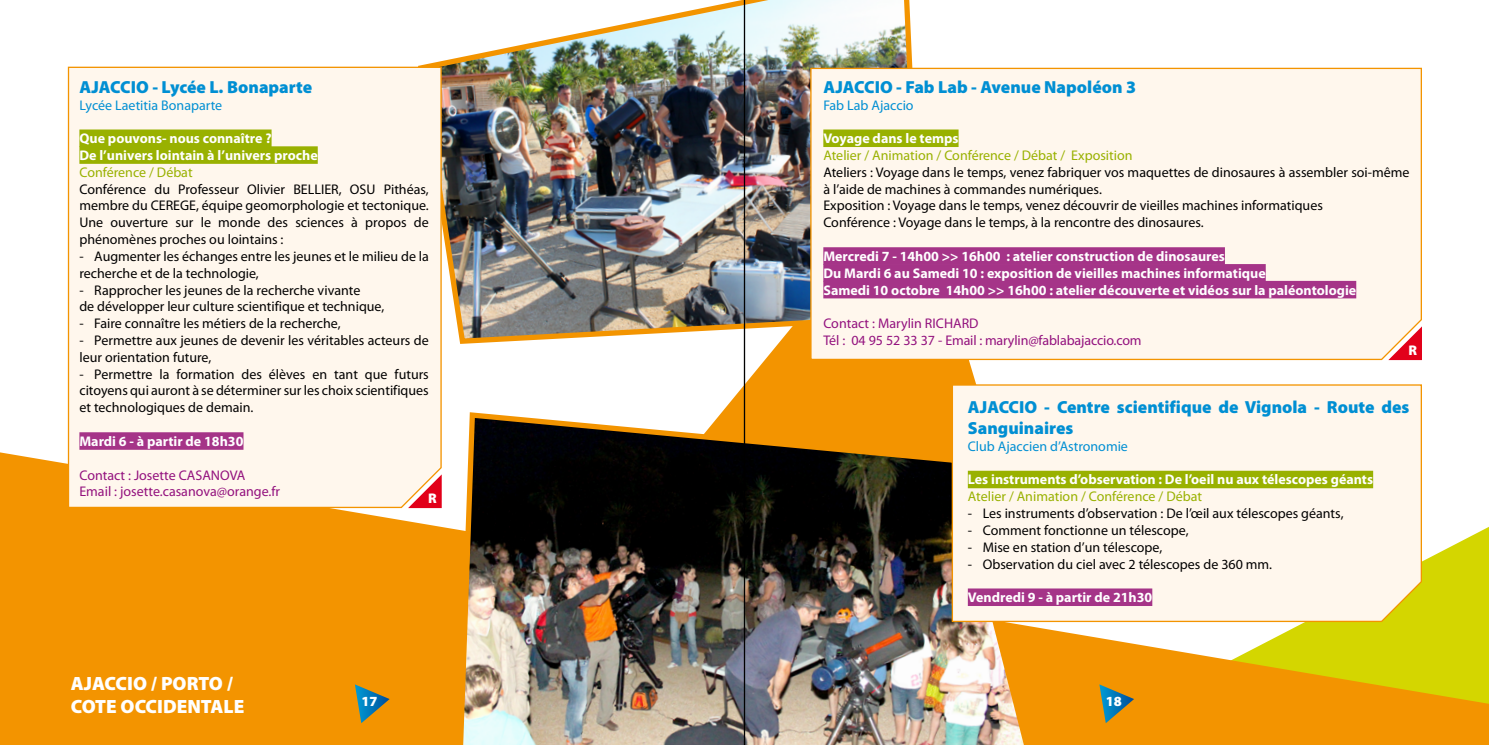
<style>
.page{position:relative;width:1489px;height:745px;background:#fff}
.page>*{position:absolute;margin:0;border:0;box-sizing:border-box;transform-origin:0 0}
.t1{font:900 19.25px/23.1px "Myriad Pro";color:#fff}
.t2{font:900 17.5px/21px "Myriad Pro";color:#008fd3}
.t3{font:14px/16.8px "Myriad Pro";color:#000}
.t4{font:700 14px/16.8px "Myriad Pro";color:#fff}
.t5{font:14px/16.8px "Myriad Pro";color:#93117e}
.t6{font:14px "Myriad Pro";color:#99b100}
.t7{font:14px "Myriad Pro";color:#008fd3}
.t8{font:900 14px "Myriad Pro";color:#fff}
</style>
<div class="page">
<svg style="left:0;top:452px;width:1488px;height:292px;background:#f0a315"></svg>
<svg style="left:724px;top:346px;width:290px;height:63px;fill:#f39400"></svg>
<img style="left:418px;top:0;width:495px;height:346px">
<img style="left:453px;top:409px;width:583px;height:335px">
<div style="left:951px;top:383px;width:471px;height:239px;background:#fff7ed"></div>
<div style="left:967px;top:470px;width:405px;height:18px;background:#99b100"></div>
<div style="left:967px;top:588px;width:185px;height:17px;background:#a53488"></div>
<div style="left:67px;top:66px;width:375px;height:442px;background:#fff7ed"></div>
<div style="left:79px;top:129px;width:192px;height:18px;background:#99b100"></div>
<div style="left:79px;top:146px;width:239px;height:18px;background:#99b100"></div>
<div style="left:79px;top:432px;width:164px;height:17px;background:#a53488"></div>
<div style="left:809px;top:67px;width:613px;height:293px;background:#fff7ed"></div>
<div style="left:823px;top:129px;width:135px;height:18px;background:#99b100"></div>
<div style="left:823px;top:247px;width:401px;height:17px;background:#a53488"></div>
<div style="left:823px;top:264px;width:442px;height:17px;background:#a53488"></div>
<div style="left:823px;top:281px;width:533px;height:17px;background:#a53488"></div>
<svg style="left:1388px;top:326px;width:33px;height:34px"></svg>
<svg style="left:408px;top:474px;width:33px;height:33px"></svg>
<svg style="left:355px;top:684px;width:34px;height:38px"></svg>
<svg style="left:1099px;top:684px;width:35px;height:38px"></svg>
<hr style="left:743px;top:0;width:2px;height:744px;background:#000">
<p class="t2" style="left:79px;top:76px;width:234px">AJACCIO - Lycée L. Bonaparte</p>
<p class="t7" style="left:79px;top:96px;width:144px">Lycée Laetitia Bonaparte</p>
<p class="t4" style="left:79px;top:129px;width:240px">Que pouvons- nous connaître ?<br>De l’univers lointain à l’univers proche</p>
<p class="t6" style="left:79px;top:163px;width:115px">Conférence / Débat</p>
<p class="t3" style="left:79px;top:180px;width:351px;text-align:justify">Conférence du Professeur Olivier BELLIER, OSU Pithéas, membre du CEREGE, équipe geomorphologie et tectonique.<br>Une ouverture sur le monde des sciences à propos de phénomènes proches ou lointains :</p>
<p class="t3" style="left:79px;top:247px;width:351px">- Augmenter les échanges entre les jeunes et le milieu de la recherche et de la technologie,</p>
<p class="t3" style="left:79px;top:281px;width:306px">- Rapprocher les jeunes de la recherche vivante<br>de développer leur culture scientifique et technique,</p>
<p class="t3" style="left:79px;top:314px;width:263px">- Faire connaître les métiers de la recherche,</p>
<p class="t3" style="left:79px;top:331px;width:351px">- Permettre aux jeunes de devenir les véritables acteurs de leur orientation future,</p>
<p class="t3" style="left:79px;top:365px;width:351px;text-align:justify">- Permettre la formation des élèves en tant que futurs citoyens qui auront à se déterminer sur les choix scientifiques et technologiques de demain.</p>
<p class="t4" style="left:79px;top:432px;width:165px">Mardi 6 - à partir de 18h30</p>
<p class="t5" style="left:79px;top:466px;width:202px">Contact : Josette CASANOVA<br>Email : josette.casanova@orange.fr</p>
<p class="t8" style="left:428px;top:490px;width:10px">R</p>
<p class="t2" style="left:823px;top:76px;width:314px">AJACCIO - Fab Lab - Avenue Napoléon 3</p>
<p class="t7" style="left:823px;top:96px;width:92px">Fab Lab Ajaccio</p>
<p class="t4" style="left:823px;top:129px;width:137px">Voyage dans le temps</p>
<p class="t6" style="left:823px;top:146px;width:311px">Atelier / Animation / Conférence / Débat / Exposition</p>
<p class="t3" style="left:823px;top:163px;width:587px">Ateliers : Voyage dans le temps, venez fabriquer vos maquettes de dinosaures à assembler soi-même à l’aide de machines à commandes numériques.<br>Exposition : Voyage dans le temps, venez découvrir de vieilles machines informatiques<br>Conférence : Voyage dans le temps, à la rencontre des dinosaures.</p>
<p class="t4" style="left:823px;top:247px;width:534px">Mercredi 7 - 14h00 &gt;&gt; 16h00 : atelier construction de dinosaures<br>Du Mardi 6 au Samedi 10 : exposition de vieilles machines informatique<br>Samedi 10 octobre 14h00 &gt;&gt; 16h00 : atelier découverte et vidéos sur la paléontologie</p>
<p class="t5" style="left:823px;top:314px;width:320px">Contact : Marylin RICHARD<br>Tél : 04 95 52 33 37 - Email : marylin@fablabajaccio.com</p>
<p class="t8" style="left:1408px;top:342px;width:10px">R</p>
<p class="t2" style="left:967px;top:396px;width:443px">AJACCIO - Centre scientifique de Vignola - Route des<br>Sanguinaires</p>
<p class="t7" style="left:967px;top:437px;width:162px">Club Ajaccien d’Astronomie</p>
<p class="t4" style="left:967px;top:470px;width:407px">Les instruments d’observation : De l’oeil nu aux télescopes géants</p>
<p class="t6" style="left:967px;top:487px;width:236px">Atelier / Animation / Conférence / Débat</p>
<p class="t3" style="left:967px;top:504px;width:377px">- Les instruments d’observation : De l’œil aux télescopes géants,</p>
<p class="t3" style="left:967px;top:521px;width:222px">- Comment fonctionne un télescope,</p>
<p class="t3" style="left:967px;top:538px;width:196px">- Mise en station d’un télescope,</p>
<p class="t3" style="left:967px;top:555px;width:306px">- Observation du ciel avec 2 télescopes de 360 mm.</p>
<p class="t4" style="left:967px;top:588px;width:186px">Vendredi 9 - à partir de 21h30</p>
<h1 class="t1" style="left:71px;top:671px;width:175px">AJACCIO / PORTO /<br>COTE OCCIDENTALE</h1>
<p class="t8" style="left:361px;top:693px;width:18px">17</p>
<p class="t8" style="left:1105px;top:693px;width:18px">18</p>
</div>
